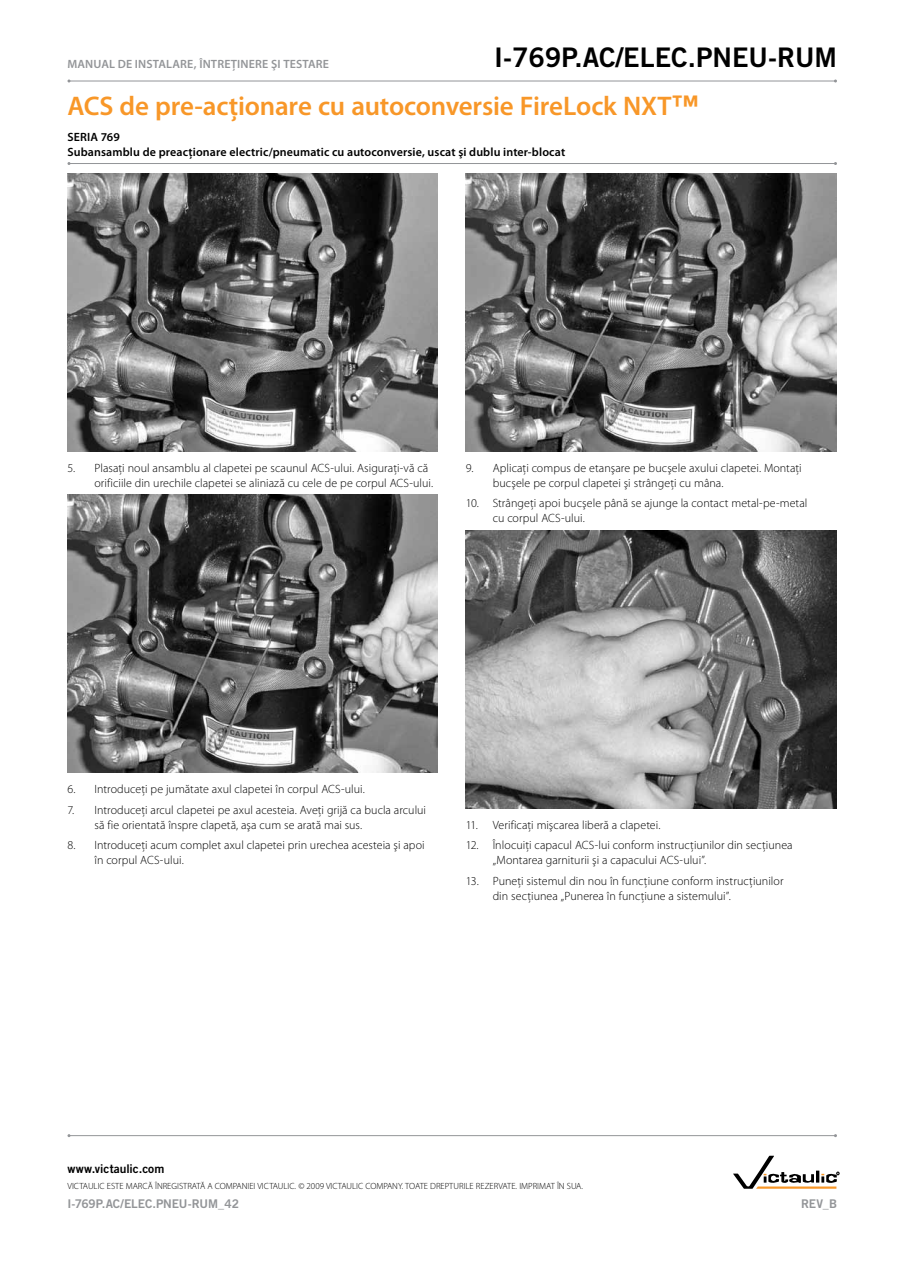
<style>
.page{position:relative;width:918px;height:1263px;background:#fff}
.page>*{position:absolute;margin:0;border:0;box-sizing:border-box;transform-origin:0 0}
.t1{font:600 27px "Myriad Pro";letter-spacing:-.01em;color:#f89728}
.t2{font:27px "Trade Gothic LT Std Bd 2";color:#000}
.t3{font:300 12px/15px "Myriad Pro";letter-spacing:.005em;color:#000}
.t4{font:600 12px/15px "Myriad Pro";letter-spacing:.01em;color:#000}
.t5{font:600 12px "Myriad Pro";letter-spacing:.015em;color:#939598}
.t6{font:12px "Trade Gothic LT Std Bd 2";letter-spacing:-.01em;color:#939598}
.t7{font:12px "Trade Gothic LT Std Bd 2";color:#000}
.t8{font:300 9px "Myriad Pro";color:#000}
.s1{font-family:"Trade Gothic LT Std Bd 2";font-weight:400}
</style>
<div class="page">
<img style="left:68px;top:173px;width:370px;height:278px">
<img style="left:68px;top:495px;width:370px;height:278px">
<img style="left:466px;top:173px;width:370px;height:278px">
<img style="left:466px;top:530px;width:370px;height:278px">
<svg style="left:733px;top:1156px;width:106px;height:33px"></svg>
<hr style="left:69px;top:1135px;width:767px;height:1px;background:#939598">
<hr style="left:69px;top:81px;width:767px;height:1px;background:#939598">
<hr style="left:69px;top:163px;width:767px;height:1px;background:#939598">
<p class="t5" style="left:68px;top:56px;width:263px">MANUAL DE INSTALARE, ÎNTREŢINERE ŞI TESTARE</p>
<h1 class="t2" style="left:494px;top:41px;width:344px">I-769P.AC/ELEC.PNEU-RUM</h1>
<h1 class="t1" style="left:68px;top:89px;width:633px">ACS de pre-acţionare cu autoconversie FireLock NXT<span class="s1">™</span></h1>
<p class="t4" style="left:68px;top:129px;width:499px">SERIA 769<br>Subansamblu de preacţionare electric/pneumatic cu autoconversie, uscat şi dublu inter-blocat</p>
<p class="t3" style="left:94px;top:460px;width:340px;text-indent:-27px">5. Plasaţi noul ansamblu al clapetei pe scaunul ACS-ului. Asiguraţi-vă că orificiile din urechile clapetei se aliniază cu cele de pe corpul ACS-ului.</p>
<p class="t3" style="left:493px;top:460px;width:311px;text-indent:-27px">9. Aplicaţi compus de etanşare pe bucşele axului clapetei. Montaţi bucşele pe corpul clapetei şi strângeţi cu mâna.</p>
<p class="t3" style="left:493px;top:495px;width:316px;text-indent:-27px">10. Strângeţi apoi bucşele până se ajunge la contact metal-pe-metal cu corpul ACS-ului.</p>
<p class="t3" style="left:68px;top:782px;width:299px">6. Introduceţi pe jumătate axul clapetei în corpul ACS-ului.</p>
<p class="t3" style="left:94px;top:802px;width:333px;text-indent:-27px">7. Introduceţi arcul clapetei pe axul acesteia. Aveţi grijă ca bucla arcului să fie orientată înspre clapetă, aşa cum se arată mai sus.</p>
<p class="t3" style="left:94px;top:838px;width:332px;text-indent:-27px">8. Introduceţi acum complet axul clapetei prin urechea acesteia şi apoi în corpul ACS-ului.</p>
<p class="t3" style="left:466px;top:817px;width:196px">11. Verificaţi mişcarea liberă a clapetei.</p>
<p class="t3" style="left:493px;top:838px;width:301px;text-indent:-27px">12. Înlocuiţi capacul ACS-lui conform instrucţiunilor din secţiunea „Montarea garniturii şi a capacului ACS-ului”.</p>
<p class="t3" style="left:493px;top:873px;width:292px;text-indent:-27px">13. Puneţi sistemul din nou în funcţiune conform instrucţiunilor din secţiunea „Punerea în funcţiune a sistemului”.</p>
<p class="t7" style="left:68px;top:1161px;width:98px">www.victaulic.com</p>
<p class="t8" style="left:68px;top:1181px;width:517px">VICTAULIC ESTE MARCĂ ÎNREGISTRATĂ A COMPANIEI VICTAULIC. © 2009 VICTAULIC COMPANY. TOATE DREPTURILE REZERVATE. IMPRIMAT ÎN SUA.</p>
<p class="t6" style="left:68px;top:1196px;width:173px">I-769P.AC/ELEC.PNEU-RUM_42</p>
<p class="t6" style="left:801px;top:1197px;width:37px">REV_B</p>
</div>
